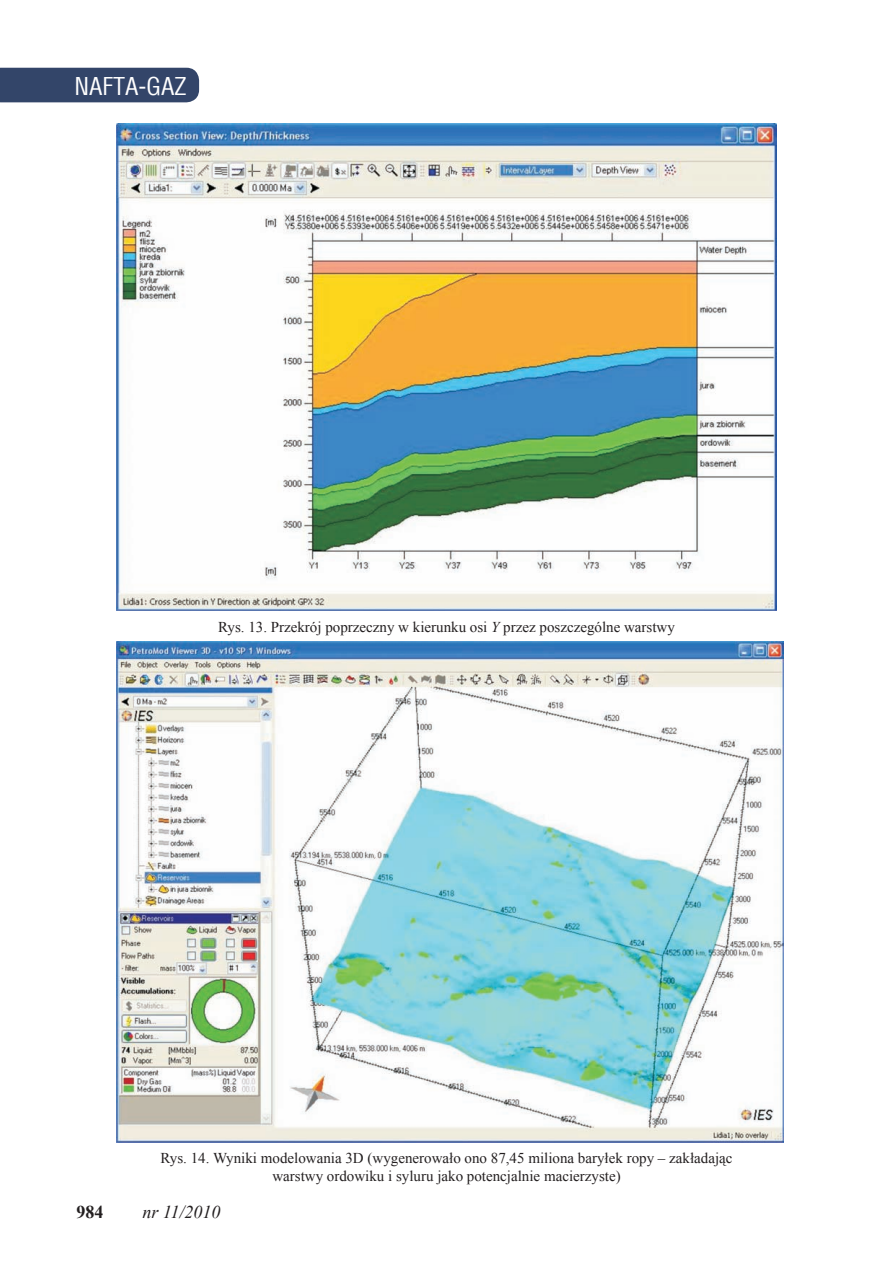
<style>
.page{position:relative;width:893px;height:1263px;background:#fff}
.page>*{position:absolute;margin:0;border:0;box-sizing:border-box;transform-origin:0 0}
.t1{font:24px "Switzerland Condensed";color:#fff}
.t2{font:italic 18px "Times New Roman";color:#231f20}
.t3{font:700 18px "Times New Roman";color:#231f20}
.t4{font:15px/18px "Times New Roman";color:#231f20;text-align:center}
.s1{font-style:italic}
</style>
<div class="page">
<div style="left:0;top:68px;width:199px;height:34px;background:#334569"></div>
<img style="left:117px;top:124px;width:659px;height:486px">
<img style="left:117px;top:642px;width:666px;height:500px">
<h1 class="t1" style="left:74px;top:71px;width:114px">NAFTA-GAZ</h1>
<p class="t4" style="left:218px;top:618px;width:458px">Rys. 13. Przekrój poprzeczny w kierunku osi <span class="s1">Y</span> przez poszczególne warstwy</p>
<p class="t4" style="left:161px;top:1149px;width:573px">Rys. 14. Wyniki modelowania 3D (wygenerowało ono 87,45 miliona baryłek ropy – zakładając warstwy ordowiku i syluru jako potencjalnie macierzyste)</p>
<p class="t3" style="left:77px;top:1199px;width:28px">984</p>
<p class="t2" style="left:142px;top:1200px;width:80px">nr 11/2010</p>
</div>
